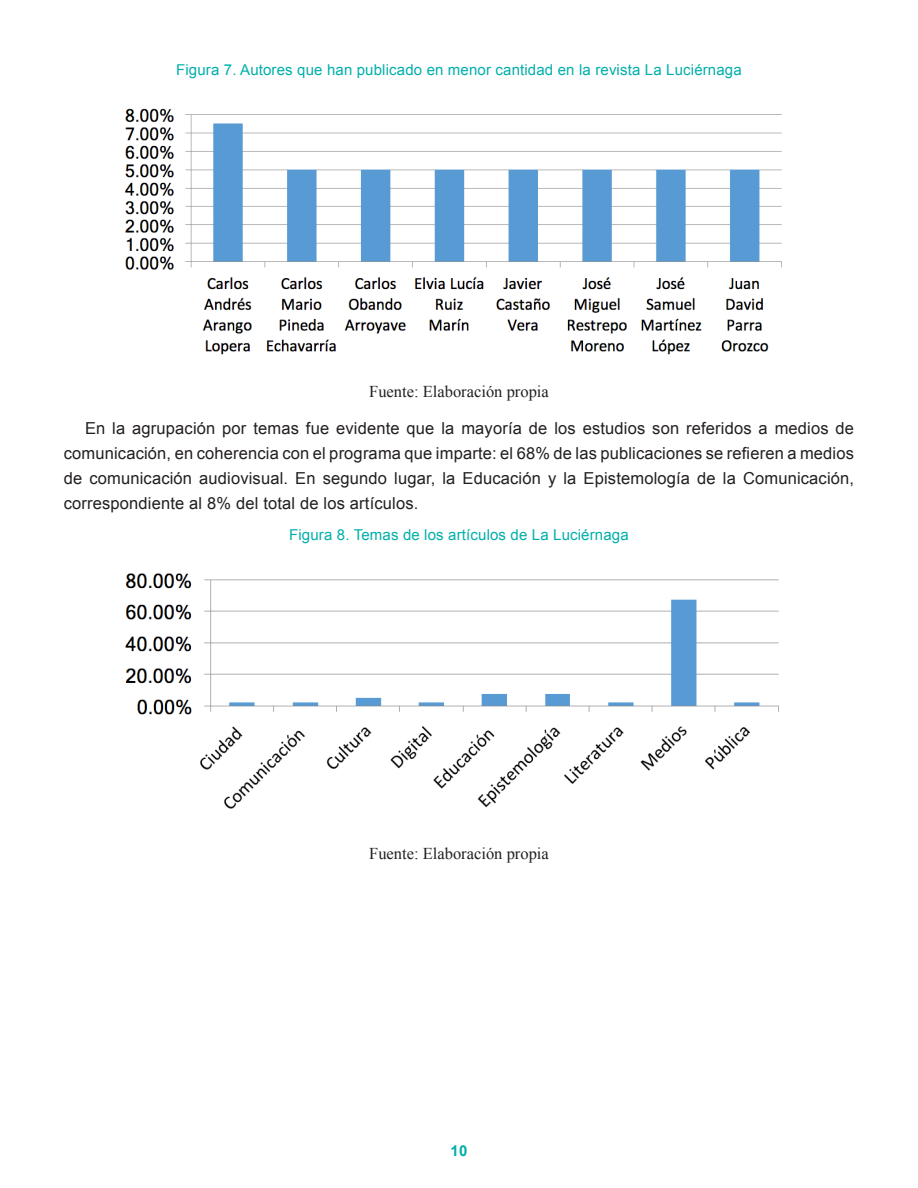
<style>
.page{position:relative;width:918px;height:1188px;background:#fff}
.page>*{position:absolute;margin:0;border:0;box-sizing:border-box;transform-origin:0 0}
.texto{font:16.5px/24.8px "Arial";letter-spacing:.01em;color:#231f20;text-align:justify}
.fuente{font:16.5px "Times New Roman";color:#231f20}
.titulo_graficas{font:15px "Arial";letter-spacing:.01em;color:#00afab}
.t1{font:700 15px "Arial";color:#00afab}
</style>
<div class="page">
<img style="left:124px;top:108px;width:658px;height:247px">
<img style="left:125px;top:573px;width:654px;height:236px">
<p class="titulo_graficas" style="left:176px;top:60px;width:567px">Figura 7. Autores que han publicado en menor cantidad en la revista La Luciérnaga</p>
<p class="fuente" style="left:369px;top:380px;width:181px">Fuente: Elaboración propia</p>
<p class="texto" style="left:64px;top:416px;width:792px;text-indent:21px">En la agrupación por temas fue evidente que la mayoría de los estudios son referidos a medios de comunicación, en coherencia con el programa que imparte: el 68% de las publicaciones se refieren a medios de comunicación audiovisual. En segundo lugar, la Educación y la Epistemología de la Comunicación, correspondiente al 8% del total de los artículos.</p>
<p class="titulo_graficas" style="left:289px;top:525px;width:341px">Figura 8. Temas de los artículos de La Luciérnaga</p>
<p class="fuente" style="left:369px;top:842px;width:181px">Fuente: Elaboración propia</p>
<p class="t1" style="left:450px;top:1141px;width:19px">10</p>
</div>
